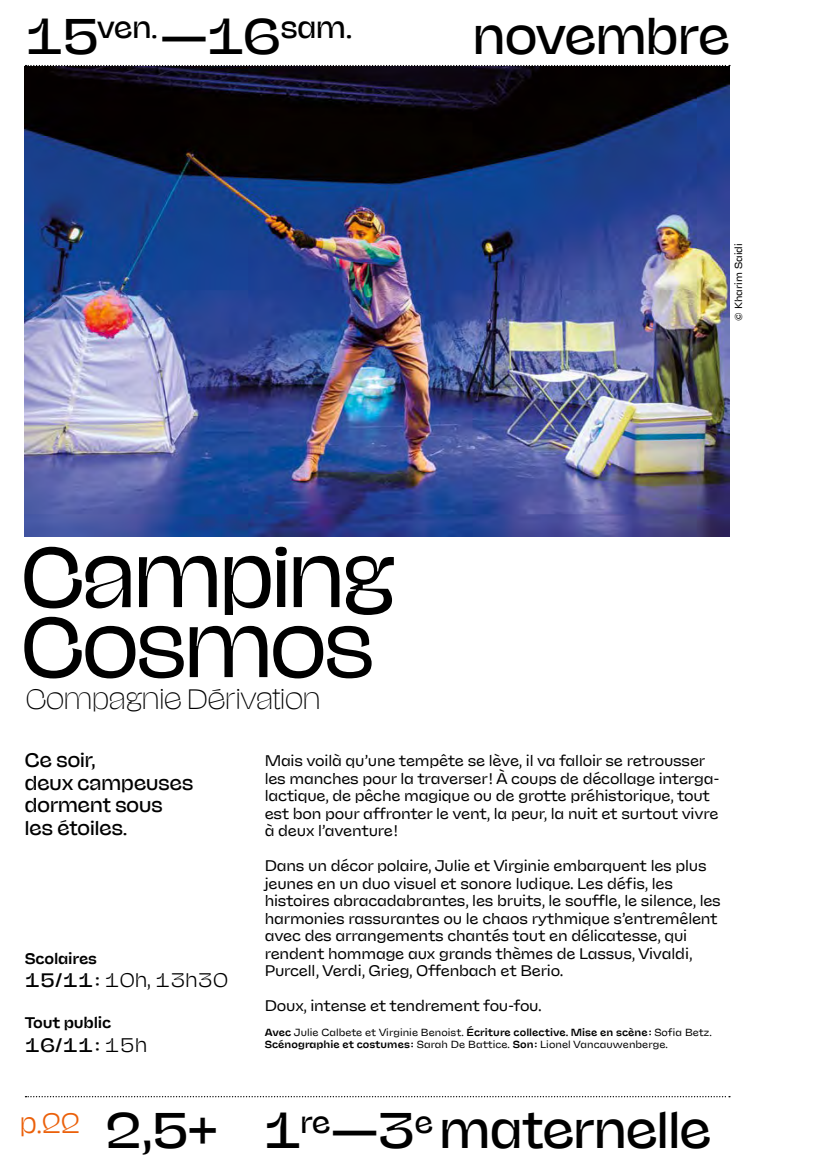
<style>
.page{position:relative;width:819px;height:1166px;background:#fff}
.page>*{position:absolute;margin:0;border:0;box-sizing:border-box;transform-origin:0 0}
.t1{font:78.75px/70px "Na N Jaune Maxi Blond";color:#000}
.t2{font:47.25px "Na N Jaune Midi";letter-spacing:-.01em;color:#000}
.t3{font:27.47px "Na N Jaune Midi";color:#000}
.t4{font:100 26.25px "Na N Jaune Maxi";letter-spacing:.02em;color:#000}
.t5{font:18.38px/22.8px "Na N Jaune Midi";color:#000}
.t6{font:300 18.38px "Na N Jaune Midi";color:#000}
.t7{font:14.35px/17.5px "Na N Jaune Mini Blond";letter-spacing:-.015em;color:#000}
.t8{font:500 14.35px "Na N Jaune Mini";letter-spacing:-.015em;color:#000}
.t9{font:9.62px/12.2px "Na N Jaune Mini Blond";letter-spacing:.005em;color:#000}
.s1{font-size:47.25px}
.s2{font-weight:400}
.s3{font-weight:300}
.s4{font-family:"Na N Jaune Mini";font-weight:500}
</style>
<div class="page">
<svg style="left:25px;top:1096px;width:705px;height:1px"></svg>
<img style="left:25px;top:66px;width:704px;height:471px">
<svg style="left:25px;top:65px;width:705px;height:1px"></svg>
<h3 class="t3" style="left:25px;top:6px;width:329px"><span class="s1">15</span>ven. <span class="s1">—16</span>sam.</h3>
<h2 class="t2" style="left:473px;top:0;width:258px">novembre</h2>
<p class="t9" style="left:730px;top:321px;width:79px;rotate:-90deg">© Kharim Saidi</p>
<h1 class="t1" style="left:22px;top:540px;width:373px">CAMPING<br>COSMOS</h1>
<h3 class="t4" style="left:26px;top:682px;width:295px">Compagnie Dérivation</h3>
<p class="t5" style="left:25px;top:746px;width:170px">Ce soir,<br>deux campeuses dorment sous les étoiles.</p>
<p class="t8" style="left:25px;top:950px;width:74px">Scolaires</p>
<p class="t6" style="left:25px;top:966px;width:205px"><span class="s2">15/11 :</span> 10h, 13h30</p>
<p class="t8" style="left:25px;top:1015px;width:88px">Tout public</p>
<p class="t5" style="left:25px;top:1032px;width:124px">16/11 : <span class="s3">15h</span></p>
<p class="t7" style="left:265px;top:750px;width:456px">Mais voilà qu’une tempête se lève, il va falloir se retrousser les manches pour la traverser ! À coups de décollage interga&shy;lactique, de pêche magique ou de grotte préhistorique, tout est bon pour affronter le vent, la peur, la nuit et surtout vivre à deux l’aventure !</p>
<p class="t7" style="left:265px;top:855px;width:457px">Dans un décor polaire, Julie et Virginie embarquent les plus jeunes en un duo visuel et sonore ludique. Les défis, les histoires abracadabrantes, les bruits, le souffle, le silence, les harmonies rassurantes ou le chaos rythmique s’entremêlent avec des arrangements chantés tout en délicatesse, qui rendent hommage aux grands thèmes de Lassus, Vivaldi, Purcell, Verdi, Grieg, Offenbach et Berio.</p>
<p class="t7" style="left:265px;top:995px;width:278px">Doux, intense et tendrement fou-fou.</p>
<p class="t9" style="left:265px;top:1024px;width:448px"><span class="s4">Avec</span> Julie Calbete et Virginie Benoist. <span class="s4">Écriture collective. Mise en scène :</span> Sofia Betz.<br><span class="s4">Scénographie et costumes :</span> Sarah De Battice. <span class="s4">Son :</span> Lionel Vancauwenberge.</p>
<h2 class="t2" style="left:20px;top:1094px;width:692px"><sup>p.22</sup> 2,5+ 1<sup>re</sup>—3<sup>e</sup> maternelle</h2>
</div>
